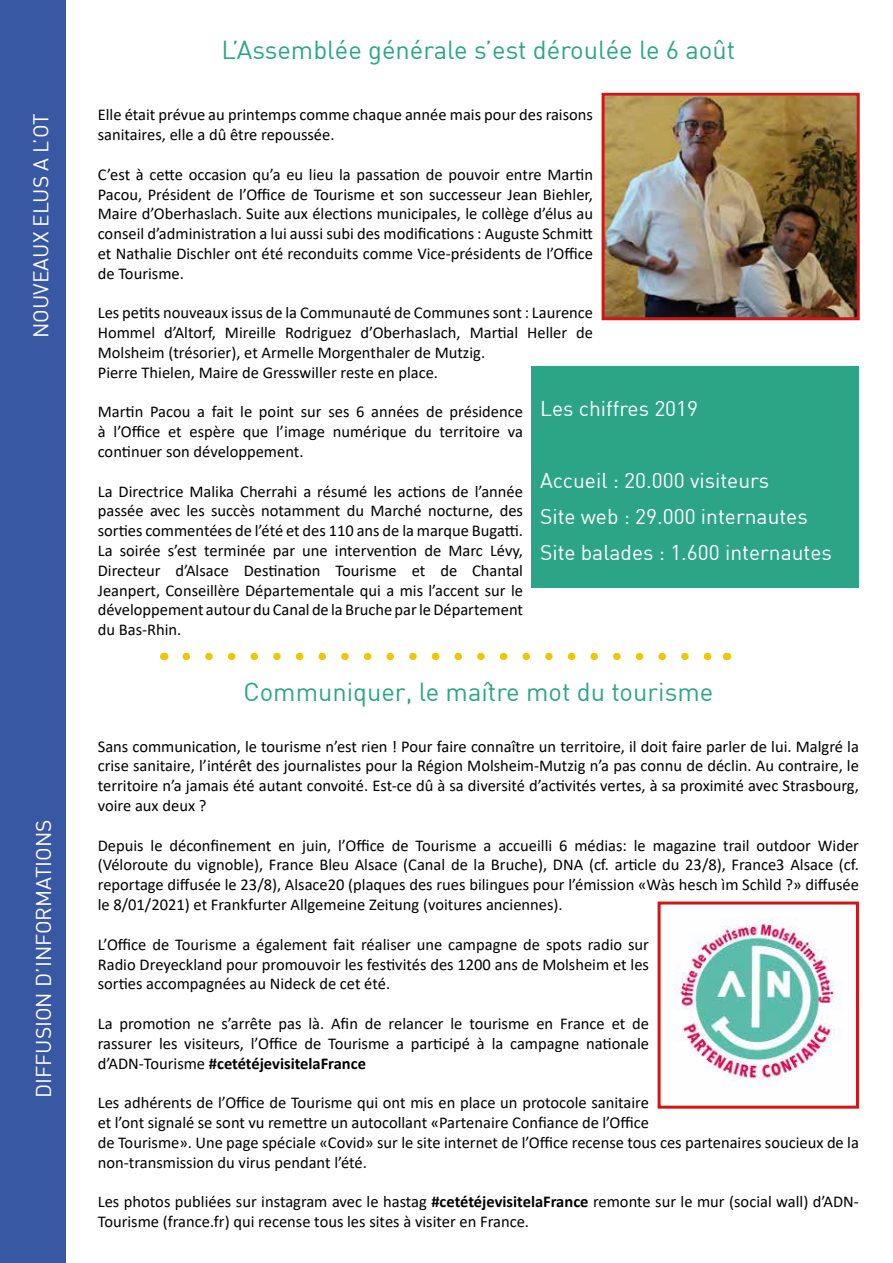
<style>
.page{position:relative;width:893px;height:1263px;background:#fff}
.page>*{position:absolute;margin:0;border:0;box-sizing:border-box;transform-origin:0 0}
.t1{font:25.5px "DIN";color:#2ca587}
.t2{font:21px/36px "DIN";color:#fff}
.t3{font:16.5px/19.8px "Calibri";color:#000;text-align:justify}
.s1{font-weight:700}
</style>
<div class="page">
<div style="left:0;top:0;width:66px;height:1263px;background:#3958a4"></div>
<div style="left:531px;top:366px;width:328px;height:222px;background:#2ca587"></div>
<img style="left:606px;top:97px;width:250px;height:219px">
<div style="left:602px;top:93px;width:258px;height:227px;border:3px solid #cd1719"></div>
<svg style="left:186px;top:653px;width:526px;height:7px"></svg>
<img style="left:674px;top:918px;width:168px;height:169px">
<div style="left:658px;top:901px;width:201px;height:208px;border:3px solid #cd1719"></div>
<p class="t2" style="left:23px;top:338px;width:226px;rotate:-90deg">NOUVEAUX ELUS A L’OT</p>
<p class="t2" style="left:25px;top:1098px;width:280px;rotate:-90deg">DIFFUSION D’INFORMATIONS</p>
<h1 class="t1" style="left:221px;top:34px;width:515px">L’Assemblée générale s’est déroulée le 6 août</h1>
<p class="t3" style="left:98px;top:105px;width:497px">Elle était prévue au printemps comme chaque année mais pour des raisons sanitaires, elle a dû être repoussée.</p>
<p class="t3" style="left:98px;top:164px;width:497px">C’est à cette occasion qu’a eu lieu la passation de pouvoir entre Martin Pacou, Président de l’Office de Tourisme et son successeur Jean Biehler, Maire d’Oberhaslach. Suite aux élections municipales, le collège d’élus au conseil d’administration a lui aussi subi des modifications : Auguste Schmitt et Nathalie Dischler ont été reconduits comme Vice-présidents de l’Office de Tourisme.</p>
<p class="t3" style="left:98px;top:303px;width:497px;text-align:left">Les petits nouveaux issus de la Communauté de Communes sont : Laurence Hommel d’Altorf, Mireille Rodriguez d’Oberhaslach, Martial Heller de Molsheim (trésorier), et Armelle Morgenthaler de Mutzig.<br>Pierre Thielen, Maire de Gresswiller reste en place.</p>
<p class="t3" style="left:98px;top:402px;width:427px">Martin Pacou a fait le point sur ses 6 années de présidence à l’Office et espère que l’image numérique du territoire va continuer son développement.</p>
<p class="t3" style="left:98px;top:481px;width:427px">La Directrice Malika Cherrahi a résumé les actions de l’année passée avec les succès notamment du Marché nocturne, des sorties commentées de l’été et des 110 ans de la marque Bugatti.<br>La soirée s’est terminée par une intervention de Marc Lévy, Directeur d’Alsace Destination Tourisme et de Chantal Jeanpert, Conseillère Départementale qui a mis l’accent sur le développement autour du Canal de la Bruche par le Département du Bas-Rhin.</p>
<p class="t2" style="left:540px;top:389px;width:160px">Les chiffres 2019</p>
<p class="t2" style="left:540px;top:461px;width:293px">Accueil : 20.000 visiteurs<br>Site web : 29.000 internautes<br>Site balades : 1.600 internautes</p>
<h1 class="t1" style="left:243px;top:676px;width:471px">Communiquer, le maître mot du tourisme</h1>
<p class="t3" style="left:98px;top:736px;width:763px">Sans communication, le tourisme n’est rien ! Pour faire connaître un territoire, il doit faire parler de lui. Malgré la crise sanitaire, l’intérêt des journalistes pour la Région Molsheim-Mutzig n’a pas connu de déclin. Au contraire, le territoire n’a jamais été autant convoité. Est-ce dû à sa diversité d’activités vertes, à sa proximité avec Strasbourg, voire aux deux ?</p>
<p class="t3" style="left:98px;top:835px;width:763px">Depuis le déconfinement en juin, l’Office de Tourisme a accueilli 6 médias: le magazine trail outdoor Wider (Véloroute du vignoble), France Bleu Alsace (Canal de la Bruche), DNA (cf. article du 23/8), France3 Alsace (cf. reportage diffusée le 23/8), Alsace20 (plaques des rues bilingues pour l’émission «Wàs hesch ìm Schìld ?» diffusée le 8/01/2021) et Frankfurter Allgemeine Zeitung (voitures anciennes).</p>
<p class="t3" style="left:98px;top:934px;width:553px">L’Office de Tourisme a également fait réaliser une campagne de spots radio sur Radio Dreyeckland pour promouvoir les festivités des 1200 ans de Molsheim et les sorties accompagnées au Nideck de cet été.</p>
<p class="t3" style="left:98px;top:1013px;width:553px">La promotion ne s’arrête pas là. Afin de relancer le tourisme en France et de rassurer les visiteurs, l’Office de Tourisme a participé à la campagne nationale d’ADN-Tourisme <span class="s1">#cetétéjevisitelaFrance</span></p>
<p class="t3" style="left:98px;top:1092px;width:763px;text-align:left">Les adhérents de l’Office de Tourisme qui ont mis en place un protocole sanitaire<br>et l’ont signalé se sont vu remettre un autocollant «Partenaire Confiance de l’Office<br>de Tourisme». Une page spéciale «Covid» sur le site internet de l’Office recense tous ces partenaires soucieux de la non-transmission du virus pendant l’été.</p>
<p class="t3" style="left:98px;top:1191px;width:763px">Les photos publiées sur instagram avec le hastag <span class="s1">#cetétéjevisitelaFrance</span> remonte sur le mur (social wall) d’ADN-<br>Tourisme (france.fr) qui recense tous les sites à visiter en France.</p>
</div>
